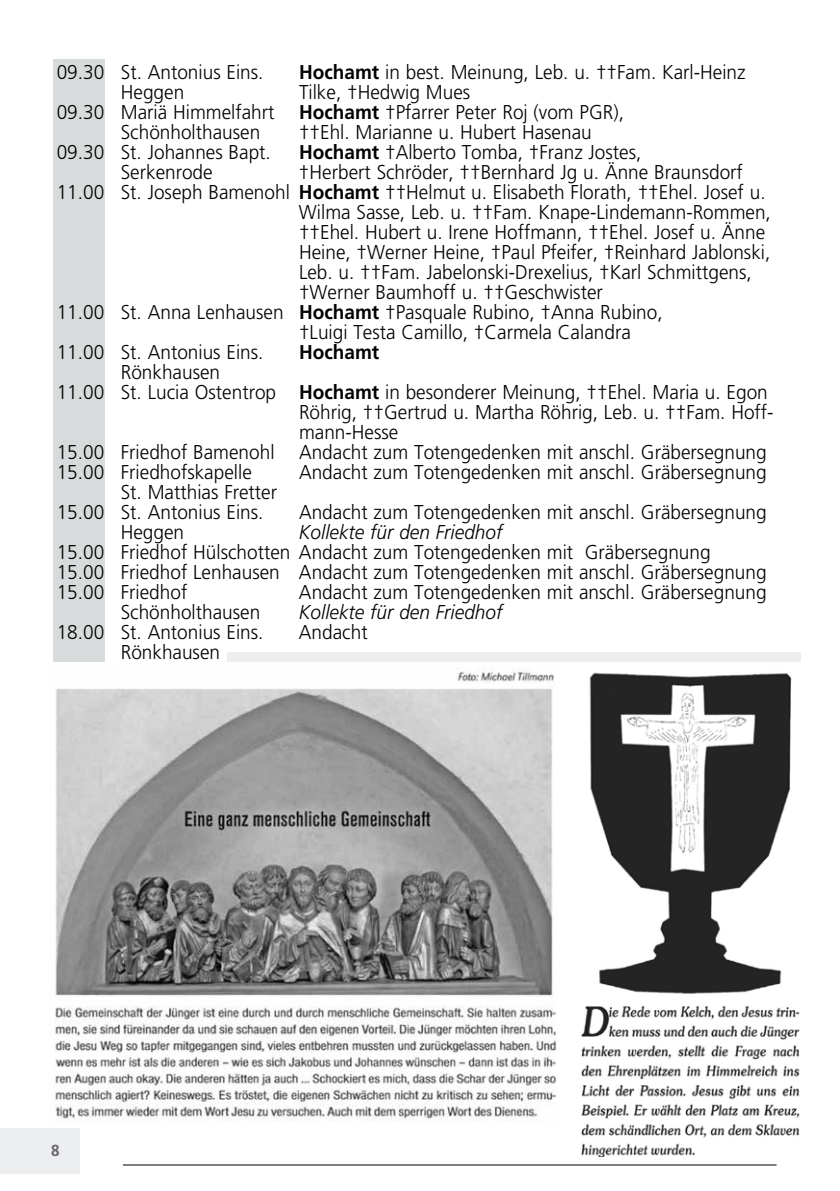
<style>
.page{position:relative;width:840px;height:1191px;background:#fff}
.page>*{position:absolute;margin:0;border:0;box-sizing:border-box;transform-origin:0 0}
.t1{font:300 20px/20px "Frutiger";color:#000;scale:.95 1}
.t2{font:italic 300 20px "Frutiger";color:#000;scale:.95 1}
.t3{font:700 20px "Frutiger";color:#000;scale:.95 1}
.t4{font:700 16px "Frutiger";color:#68676c;scale:.95 1}
.s1{font-weight:700}
</style>
<div class="page">
<img style="left:55px;top:668px;width:502px;height:453px">
<div style="left:0;top:1128px;width:79px;height:46px;background:#edeeef"></div>
<hr style="left:123px;top:1164px;width:653px;height:1px;background:#000">
<div style="left:54px;top:60px;width:51px;height:602px;background:#d8dbdc"></div>
<div style="left:227px;top:652px;width:572px;height:10px;background:#edeeef"></div>
<img style="left:581px;top:672px;width:219px;height:485px">
<p class="t1" style="left:57px;top:62px;width:219px">09.30 St. Antonius Eins.</p>
<p class="t1" style="left:299px;top:62px;width:471px"><span class="s1">Hochamt</span> in best. Meinung, Leb. u. ††Fam. Karl-Heinz</p>
<p class="t1" style="left:121px;top:82px;width:68px">Heggen</p>
<p class="t1" style="left:299px;top:82px;width:182px">Tilke, †Hedwig Mues</p>
<p class="t1" style="left:57px;top:102px;width:598px">09.30 Mariä Himmelfahrt <span class="s1">Hochamt</span> †Pfarrer Peter Roj (vom PGR),</p>
<p class="t1" style="left:121px;top:122px;width:148px">Schönholthausen</p>
<p class="t1" style="left:299px;top:122px;width:309px">††Ehl. Marianne u. Hubert Hasenau</p>
<p class="t1" style="left:57px;top:142px;width:227px">09.30 St. Johannes Bapt.</p>
<p class="t1" style="left:299px;top:142px;width:362px"><span class="s1">Hochamt</span> †Alberto Tomba, †Franz Jostes,</p>
<p class="t1" style="left:121px;top:162px;width:98px">Serkenrode</p>
<p class="t1" style="left:299px;top:162px;width:468px">†Herbert Schröder, ††Bernhard Jg u. Änne Braunsdorf</p>
<p class="t1" style="left:57px;top:182px;width:747px">11.00 St. Joseph Bamenohl <span class="s1">Hochamt</span> ††Helmut u. Elisabeth Florath, ††Ehel. Josef u.</p>
<p class="t1" style="left:299px;top:202px;width:498px">Wilma Sasse, Leb. u. ††Fam. Knape-Lindemann-Rommen,</p>
<p class="t1" style="left:299px;top:222px;width:492px">††Ehel. Hubert u. Irene Hoffmann, ††Ehel. Josef u. Änne</p>
<p class="t1" style="left:299px;top:242px;width:497px">Heine, †Werner Heine, †Paul Pfeifer, †Reinhard Jablonski,</p>
<p class="t1" style="left:299px;top:262px;width:478px">Leb. u. ††Fam. Jabelonski-Drexelius, †Karl Schmittgens,</p>
<p class="t1" style="left:299px;top:282px;width:321px">†Werner Baumhoff u. ††Geschwister</p>
<p class="t1" style="left:57px;top:302px;width:639px">11.00 St. Anna Lenhausen <span class="s1">Hochamt</span> †Pasquale Rubino, †Anna Rubino,</p>
<p class="t1" style="left:299px;top:322px;width:350px">†Luigi Testa Camillo, †Carmela Calandra</p>
<p class="t1" style="left:57px;top:342px;width:219px">11.00 St. Antonius Eins.</p>
<p class="t3" style="left:299px;top:340px;width:86px">Hochamt</p>
<p class="t1" style="left:121px;top:362px;width:106px">Rönkhausen</p>
<p class="t1" style="left:57px;top:382px;width:749px">11.00 St. Lucia Ostentrop <span class="s1">Hochamt</span> in besonderer Meinung, ††Ehel. Maria u. Egon</p>
<p class="t1" style="left:299px;top:402px;width:501px">Röhrig, ††Gertrud u. Martha Röhrig, Leb. u. ††Fam. Hoff-</p>
<p class="t1" style="left:299px;top:422px;width:106px">mann-Hesse</p>
<p class="t1" style="left:57px;top:442px;width:748px">15.00 Friedhof Bamenohl Andacht zum Totengedenken mit anschl. Gräbersegnung</p>
<p class="t1" style="left:57px;top:462px;width:207px">15.00 Friedhofskapelle</p>
<p class="t1" style="left:299px;top:462px;width:493px">Andacht zum Totengedenken mit anschl. Gräbersegnung</p>
<p class="t1" style="left:57px;top:482px;width:233px;text-indent:64px">St. Matthias Fretter<br>15.00 St. Antonius Eins.</p>
<p class="t1" style="left:299px;top:502px;width:493px">Andacht zum Totengedenken mit anschl. Gräbersegnung</p>
<p class="t1" style="left:121px;top:522px;width:68px">Heggen</p>
<p class="t2" style="left:299px;top:521px;width:215px">Kollekte für den Friedhof</p>
<p class="t1" style="left:57px;top:542px;width:748px">15.00 Friedhof Hülschotten Andacht zum Totengedenken mit Gräbersegnung<br>15.00 Friedhof Lenhausen Andacht zum Totengedenken mit anschl. Gräbersegnung<br>15.00 Friedhof</p>
<p class="t1" style="left:299px;top:582px;width:493px">Andacht zum Totengedenken mit anschl. Gräbersegnung</p>
<p class="t1" style="left:121px;top:602px;width:148px">Schönholthausen</p>
<p class="t2" style="left:299px;top:601px;width:215px">Kollekte für den Friedhof</p>
<p class="t1" style="left:57px;top:622px;width:219px">18.00 St. Antonius Eins.</p>
<p class="t1" style="left:299px;top:622px;width:74px">Andacht</p>
<p class="t1" style="left:121px;top:642px;width:106px">Rönkhausen</p>
<p class="t4" style="left:51px;top:1141px;width:10px">8</p>
</div>
